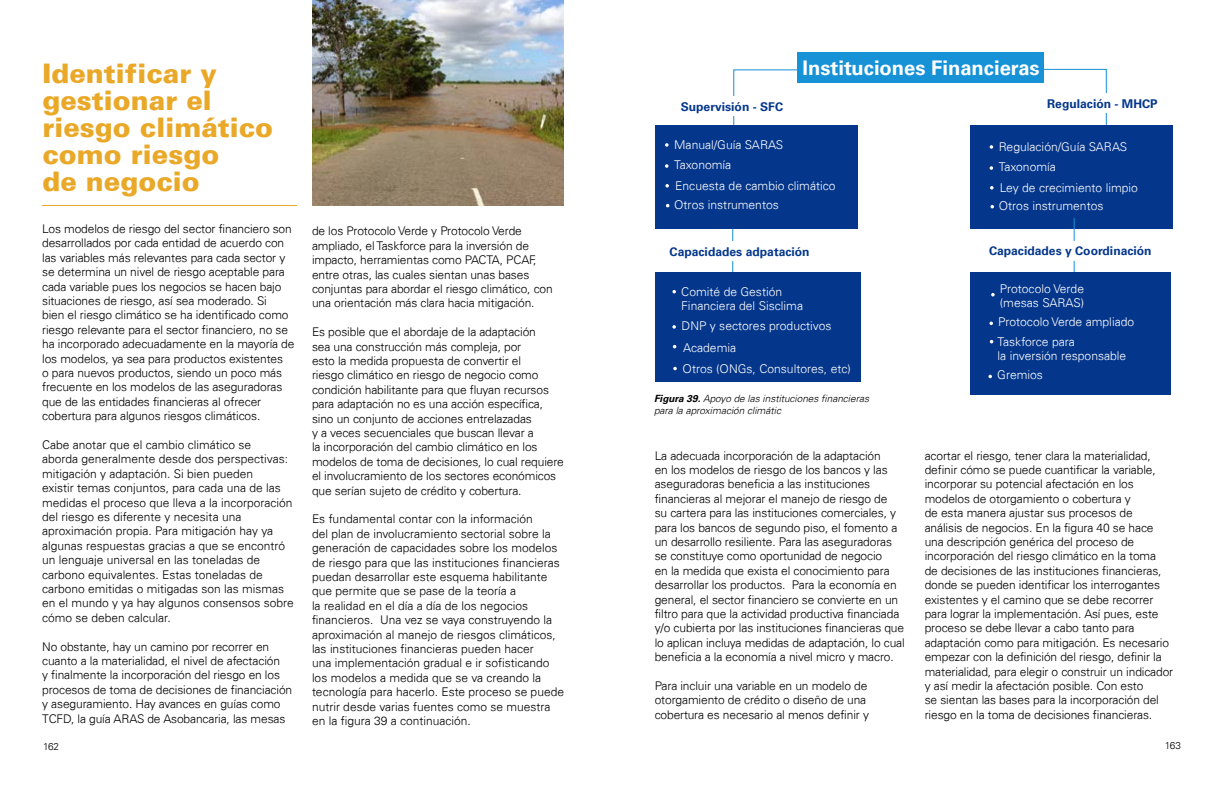
<style>
.page{position:relative;width:1224px;height:792px;background:#fff}
.page>*{position:absolute;margin:0;border:0;box-sizing:border-box;transform-origin:0 0}
.Subtitulos_Grandes{font:900 27px/27px "Univers 75";color:#eaa828}
.t1{font:700 20.2px "Univers 65";color:#fff}
.t2{font:300 12.1px/19.9px "Univers 45";color:#fff}
.t3{font:700 12.1px "Univers 65";color:#04368b}
.Bloque_de_TXT{font:300 12px/14.4px "Univers 45";letter-spacing:-.01em;color:#000}
.t4{font:italic 300 10px "Univers 45";color:#000}
.t5{font:300 10px "Univers 45";letter-spacing:-.025em;color:#000}
.s1{font-family:"Univers 65";font-weight:700}
</style>
<div class="page">
<hr style="left:732px;top:219px;width:1px;height:73px;background:#1792d7">
<svg style="left:733px;top:69px;width:64px;height:56px"></svg>
<div style="left:676px;top:97px;width:119px;height:19px;background:#fff"></div>
<div style="left:797px;top:52px;width:246px;height:31px;background:#1792d7"></div>
<svg style="left:1043px;top:68px;width:64px;height:57px"></svg>
<div style="left:970px;top:125px;width:203px;height:104px;background:#04368b"></div>
<div style="left:655px;top:125px;width:203px;height:104px;background:#04368b"></div>
<hr style="left:1074px;top:218px;width:1px;height:73px;background:#1792d7">
<div style="left:655px;top:272px;width:205px;height:110px;background:#04368b"></div>
<div style="left:970px;top:272px;width:201px;height:122px;background:#04368b"></div>
<svg style="left:665px;top:143px;width:4px;height:4px"></svg>
<svg style="left:665px;top:164px;width:4px;height:4px"></svg>
<svg style="left:665px;top:184px;width:4px;height:4px"></svg>
<svg style="left:672px;top:290px;width:4px;height:3px"></svg>
<svg style="left:672px;top:325px;width:4px;height:4px"></svg>
<svg style="left:673px;top:367px;width:4px;height:3px"></svg>
<svg style="left:990px;top:145px;width:3px;height:4px"></svg>
<svg style="left:990px;top:166px;width:3px;height:4px"></svg>
<svg style="left:990px;top:186px;width:4px;height:4px"></svg>
<div style="left:664px;top:241px;width:182px;height:20px;background:#fff"></div>
<svg style="left:991px;top:293px;width:4px;height:3px"></svg>
<svg style="left:989px;top:322px;width:4px;height:3px"></svg>
<svg style="left:988px;top:375px;width:4px;height:3px"></svg>
<div style="left:978px;top:241px;width:181px;height:19px;background:#fff"></div>
<div style="left:1007px;top:93px;width:181px;height:20px;background:#fff"></div>
<img style="left:312px;top:0;width:252px;height:206px">
<hr style="left:42px;top:205px;width:255px;height:1px;background:#eaa828">
<p class="Subtitulos_Grandes" style="left:42px;top:60px;width:232px">Identificar y gestionar el riesgo climático como riesgo<br>de negocio</p>
<p class="Bloque_de_TXT" style="left:42px;top:222px;width:254px">Los modelos de riesgo del sector financiero son desarrollados por cada entidad de acuerdo con las variables más relevantes para cada sector y se determina un nivel de riesgo aceptable para cada variable pues los negocios se hacen bajo situaciones de riesgo, así sea moderado. Si<br>bien el riesgo climático se ha identificado como riesgo relevante para el sector financiero, no se ha incorporado adecuadamente en la mayoría de los modelos, ya sea para productos existentes<br>o para nuevos productos, siendo un poco más frecuente en los modelos de las aseguradoras que de las entidades financieras al ofrecer cobertura para algunos riesgos climáticos.</p>
<p class="Bloque_de_TXT" style="left:42px;top:438px;width:253px">Cabe anotar que el cambio climático se<br>aborda generalmente desde dos perspectivas: mitigación y adaptación. Si bien pueden<br>existir temas conjuntos, para cada una de las medidas el proceso que lleva a la incorporación del riesgo es diferente y necesita una aproximación propia. Para mitigación hay ya algunas respuestas gracias a que se encontró un lenguaje universal en las toneladas de carbono equivalentes. Estas toneladas de carbono emitidas o mitigadas son las mismas en el mundo y ya hay algunos consensos sobre cómo se deben calcular.</p>
<p class="Bloque_de_TXT" style="left:42px;top:639px;width:252px">No obstante, hay un camino por recorrer en cuanto a la materialidad, el nivel de afectación<br>y finalmente la incorporación del riesgo en los procesos de toma de decisiones de financiación y aseguramiento. Hay avances en guías como TCFD, la guía ARAS de Asobancaria, las mesas</p>
<p class="Bloque_de_TXT" style="left:312px;top:224px;width:242px">de los Protocolo Verde y Protocolo Verde ampliado, el Taskforce para la inversión de impacto, herramientas como PACTA, PCAF, entre otras, las cuales sientan unas bases conjuntas para abordar el riesgo climático, con una orientación más clara hacia mitigación.</p>
<p class="Bloque_de_TXT" style="left:312px;top:325px;width:253px">Es posible que el abordaje de la adaptación<br>sea una construcción más compleja, por<br>esto la medida propuesta de convertir el<br>riesgo climático en riesgo de negocio como condición habilitante para que fluyan recursos para adaptación no es una acción específica, sino un conjunto de acciones entrelazadas<br>y a veces secuenciales que buscan llevar a<br>la incorporación del cambio climático en los modelos de toma de decisiones, lo cual requiere el involucramiento de los sectores económicos que serían sujeto de crédito y cobertura.</p>
<p class="Bloque_de_TXT" style="left:312px;top:512px;width:254px">Es fundamental contar con la información<br>del plan de involucramiento sectorial sobre la generación de capacidades sobre los modelos de riesgo para que las instituciones financieras puedan desarrollar este esquema habilitante que permite que se pase de la teoría a<br>la realidad en el día a día de los negocios financieros. Una vez se vaya construyendo la aproximación al manejo de riesgos climáticos, las instituciones financieras pueden hacer<br>una implementación gradual e ir sofisticando los modelos a medida que se va creando la tecnología para hacerlo. Este proceso se puede nutrir desde varias fuentes como se muestra en la figura 39 a continuación.</p>
<p class="t1" style="left:803px;top:56px;width:239px">Instituciones Financieras</p>
<p class="t3" style="left:681px;top:99px;width:104px">Supervisión - SFC</p>
<p class="t2" style="left:674px;top:135px;width:163px">Manual/Guía SARAS<br>Taxonomía<br>Encuesta de cambio climático<br>Otros instrumentos</p>
<p class="t3" style="left:670px;top:245px;width:142px">Capacidades adpatación</p>
<p class="t2" style="left:681px;top:284px;width:123px;line-height:14.5px">Comité de Gestión<br>Financiera del Sisclima</p>
<p class="t2" style="left:683px;top:337px;width:170px;line-height:21.2px">Academia<br>Otros (ONGs, Consultores, etc)</p>
<p class="t2" style="left:682px;top:316px;width:151px">DNP y sectores productivos</p>
<p class="t4" style="left:654px;top:392px;width:217px"><span class="s1">Figura 39.</span> Apoyo de las instituciones financieras</p>
<p class="t4" style="left:654px;top:404px;width:129px">para la aproximación climátic</p>
<p class="Bloque_de_TXT" style="left:655px;top:448px;width:252px">La adecuada incorporación de la adaptación<br>en los modelos de riesgo de los bancos y las aseguradoras beneficia a las instituciones financieras al mejorar el manejo de riesgo de<br>su cartera para las instituciones comerciales, y para los bancos de segundo piso, el fomento a un desarrollo resiliente. Para las aseguradoras se constituye como oportunidad de negocio<br>en la medida que exista el conocimiento para desarrollar los productos. Para la economía en general, el sector financiero se convierte en un filtro para que la actividad productiva financiada y/o cubierta por las instituciones financieras que lo aplican incluya medidas de adaptación, lo cual beneficia a la economía a nivel micro y macro.</p>
<p class="Bloque_de_TXT" style="left:655px;top:678px;width:216px">Para incluir una variable en un modelo de otorgamiento de crédito o diseño de una cobertura es necesario al menos definir y</p>
<p class="t3" style="left:1047px;top:96px;width:112px">Regulación - MHCP</p>
<p class="t2" style="left:999px;top:137px;width:141px;line-height:20.2px">Regulación/Guía SARAS<br>Taxonomía<br>Ley de crecimiento limpio</p>
<p class="t2" style="left:999px;top:196px;width:106px">Otros instrumentos</p>
<p class="t3" style="left:989px;top:244px;width:164px">Capacidades y Coordinación</p>
<p class="t2" style="left:1000px;top:281px;width:86px;line-height:14.5px">Protocolo Verde (mesas SARAS)</p>
<p class="t2" style="left:998px;top:312px;width:138px;line-height:19.4px">Protocolo Verde ampliado<br>Taskforce para</p>
<p class="t2" style="left:997px;top:346px;width:131px;line-height:19.3px">la inversión responsable<br>Gremios</p>
<p class="Bloque_de_TXT" style="left:925px;top:448px;width:250px">acortar el riesgo, tener clara la materialidad, definir cómo se puede cuantificar la variable, incorporar su potencial afectación en los modelos de otorgamiento o cobertura y<br>de esta manera ajustar sus procesos de análisis de negocios. En la figura 40 se hace una descripción genérica del proceso de incorporación del riesgo climático en la toma<br>de decisiones de las instituciones financieras, donde se pueden identificar los interrogantes existentes y el camino que se debe recorrer para lograr la implementación. Así pues, este proceso se debe llevar a cabo tanto para adaptación como para mitigación. Es necesario empezar con la definición del riesgo, definir la materialidad, para elegir o construir un indicador y así medir la afectación posible. Con esto<br>se sientan las bases para la incorporación del riesgo en la toma de decisiones financieras.</p>
<p class="t5" style="left:43px;top:740px;width:18px">162</p>
<p class="t5" style="left:1165px;top:740px;width:18px">163</p>
</div>
